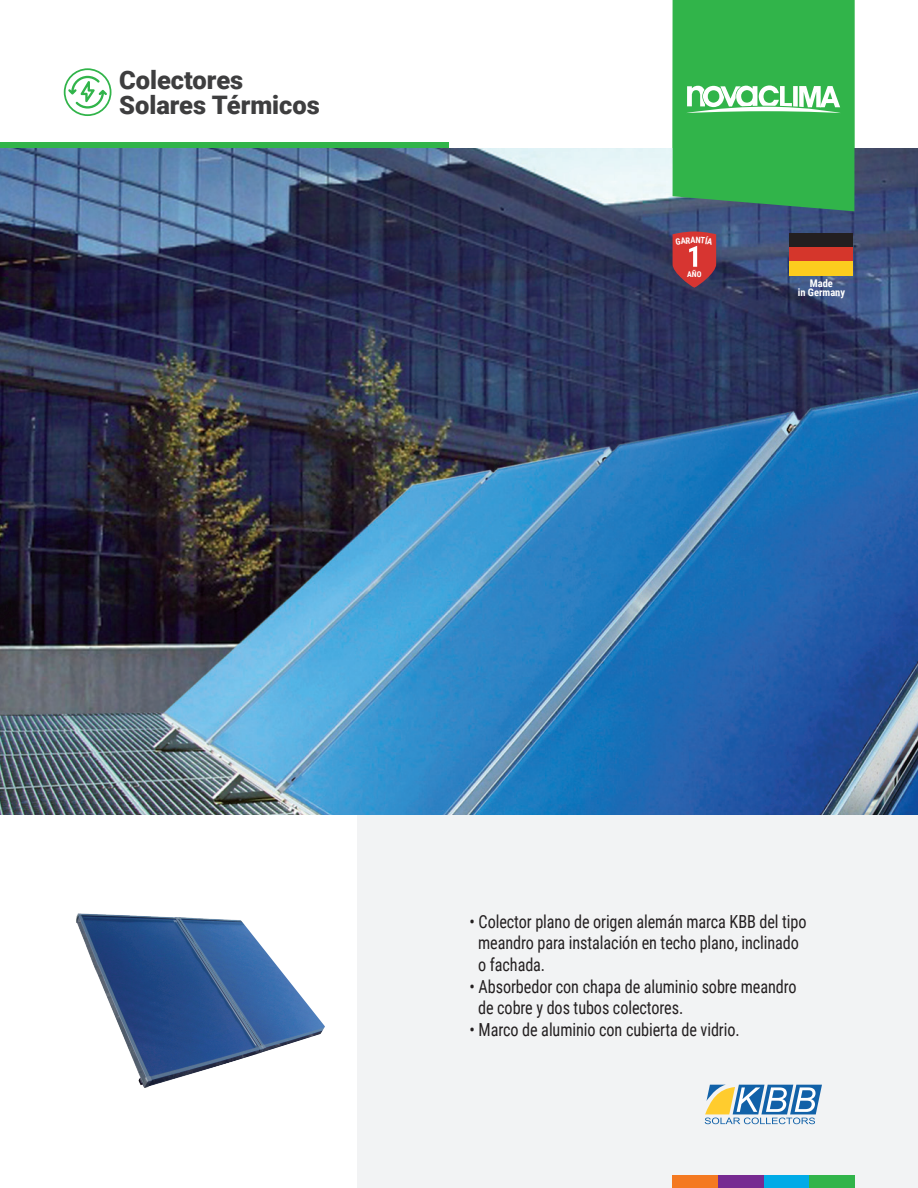
<style>
.page{position:relative;width:918px;height:1188px;background:#fff}
.page>*{position:absolute;margin:0;border:0;box-sizing:border-box;transform-origin:0 0}
.t1{font:900 25.5px/25.5px "Roboto";color:#3e3e3f}
.Características{font:18px/21.6px "Roboto Condensed";letter-spacing:-.005em;color:#231f20;scale:.9 1}
.t2{font:700 10.5px/9px "Roboto Condensed";color:#fff;text-align:center}
.t3{font:700 7.95px "Roboto Condensed";color:#fff}
</style>
<div class="page">
<div style="left:358px;top:814px;width:560px;height:374px;background:#f2f3f4"></div>
<div style="left:0;top:142px;width:448px;height:7px;background:#31b44a"></div>
<svg style="left:64px;top:68px;width:47px;height:48px"></svg>
<div style="left:673px;top:1175px;width:45px;height:13px;background:#f47921"></div>
<div style="left:763px;top:1175px;width:46px;height:13px;background:#00abe7"></div>
<div style="left:809px;top:1175px;width:45px;height:13px;background:#31b44a"></div>
<div style="left:718px;top:1175px;width:45px;height:13px;background:#772a91"></div>
<img style="left:0;top:149px;width:918px;height:665px">
<svg style="left:673px;top:0;width:181px;height:211px"></svg>
<svg style="left:705px;top:1085px;width:117px;height:39px"></svg>
<div style="left:789px;top:233px;width:64px;height:15px;background:#231f20"></div>
<div style="left:789px;top:248px;width:64px;height:14px;background:#d5362b"></div>
<div style="left:789px;top:262px;width:64px;height:14px;background:#fccc1e"></div>
<img style="left:76px;top:913px;width:249px;height:175px">
<svg style="left:673px;top:232px;width:43px;height:56px"></svg>
<p class="t1" style="left:119px;top:66px;width:202px">Colectores<br>Solares Térmicos</p>
<p class="t3" style="left:687px;top:268px;width:16px">AÑO</p>
<p class="t2" style="left:798px;top:278px;width:49px">Made<br>in Germany</p>
<p class="Características" style="left:478px;top:910px;width:366px;text-indent:-9px">• Colector plano de origen alemán marca KBB del tipo meandro para instalación en techo plano, inclinado o fachada.</p>
<p class="Características" style="left:478px;top:975px;width:355px;text-indent:-9px">• Absorbedor con chapa de aluminio sobre meandro de cobre y dos tubos colectores.</p>
<p class="Características" style="left:470px;top:1018px;width:302px">• Marco de aluminio con cubierta de vidrio.</p>
</div>
